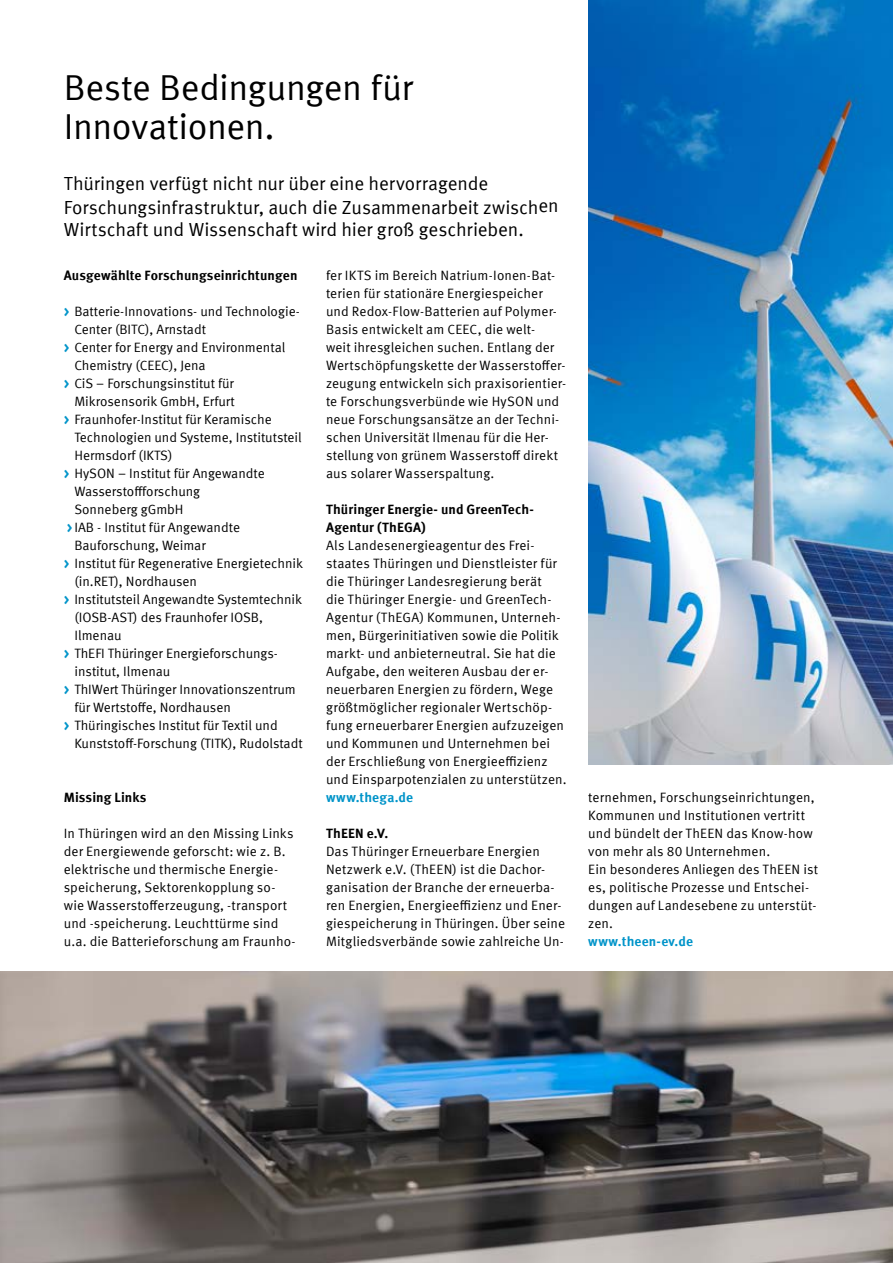
<style>
.page{position:relative;width:893px;height:1263px;background:#fff}
.page>*{position:absolute;margin:0;border:0;box-sizing:border-box;transform-origin:0 0}
.t1{font:36px/39px "Meta Offc Pro Norm";letter-spacing:-.01em;color:#000}
.t2{font:18.9px/23.2px "Meta Offc Pro Norm";letter-spacing:-.01em;color:#000}
.t3{font:13.5px/18px "Meta Offc Pro Norm";letter-spacing:.005em;color:#000}
.t4{font:700 13.5px/18px "Meta Offc Pro";letter-spacing:.005em;color:#000}
.t5{font:700 13.5px "Meta Offc Pro";letter-spacing:.015em;color:#0094c9}
.s1{font-family:"Meta Offc Pro";font-weight:700;color:#0094c9}
</style>
<div class="page">
<img style="left:588px;top:0;width:305px;height:764px">
<img style="left:0;top:972px;width:893px;height:291px">
<h1 class="t1" style="left:64px;top:66px;width:351px">Beste Bedingungen für<br>Innovationen.</h1>
<h2 class="t2" style="left:64px;top:170px;width:496px">Thüringen verfügt nicht nur über eine hervorragende<br>Forschungsinfrastruktur, auch die Zusammenarbeit zwischen<br>Wirtschaft und Wissenschaft wird hier groß geschrieben.</h2>
<p class="t4" style="left:64px;top:265px;width:235px">Ausgewählte Forschungseinrichtungen</p>
<p class="t3" style="left:64px;top:301px;width:237px"><span class="s1">&gt;</span> Batterie-Innovations- und Technologie-</p>
<p class="t3" style="left:74px;top:319px;width:133px">Center (BITC), Arnstadt</p>
<p class="t3" style="left:64px;top:337px;width:223px"><span class="s1">&gt;</span> Center for Energy and Environmental</p>
<p class="t3" style="left:74px;top:355px;width:133px">Chemistry (CEEC), Jena</p>
<p class="t3" style="left:64px;top:373px;width:172px"><span class="s1">&gt;</span> CiS – Forschungsinstitut für</p>
<p class="t3" style="left:74px;top:391px;width:162px">Mikrosensorik GmbH, Erfurt</p>
<p class="t3" style="left:64px;top:409px;width:210px"><span class="s1">&gt;</span> Fraunhofer-Institut für Keramische</p>
<p class="t3" style="left:74px;top:427px;width:229px">Technologien und Systeme, Institutsteil</p>
<p class="t3" style="left:74px;top:445px;width:100px">Hermsdorf (IKTS)</p>
<p class="t3" style="left:64px;top:463px;width:203px"><span class="s1">&gt;</span> HySON – Institut für Angewandte</p>
<p class="t3" style="left:74px;top:481px;width:127px">Wasserstoffforschung</p>
<p class="t3" style="left:74px;top:499px;width:111px">Sonneberg gGmbH</p>
<p class="t3" style="left:67px;top:517px;width:175px"><span class="s1">&gt;</span> IAB - Institut für Angewandte</p>
<p class="t3" style="left:74px;top:535px;width:133px">Bauforschung, Weimar</p>
<p class="t3" style="left:64px;top:553px;width:241px"><span class="s1">&gt;</span> Institut für Regenerative Energietechnik</p>
<p class="t3" style="left:74px;top:571px;width:124px">(in.RET), Nordhausen</p>
<p class="t3" style="left:64px;top:589px;width:240px"><span class="s1">&gt;</span> Institutsteil Angewandte Systemtechnik</p>
<p class="t3" style="left:74px;top:607px;width:190px">(IOSB-AST) des Fraunhofer IOSB,</p>
<p class="t3" style="left:74px;top:625px;width:49px">Ilmenau</p>
<p class="t3" style="left:64px;top:643px;width:216px"><span class="s1">&gt;</span> ThEFI Thüringer Energieforschungs-</p>
<p class="t3" style="left:74px;top:661px;width:97px">institut, Ilmenau</p>
<p class="t3" style="left:64px;top:679px;width:233px"><span class="s1">&gt;</span> ThIWert Thüringer Innovationszentrum</p>
<p class="t3" style="left:74px;top:697px;width:158px">für Wertstoffe, Nordhausen</p>
<p class="t3" style="left:64px;top:715px;width:215px"><span class="s1">&gt;</span> Thüringisches Institut für Textil und</p>
<p class="t3" style="left:74px;top:733px;width:230px">Kunststoff-Forschung (TITK), Rudolstadt</p>
<p class="t4" style="left:64px;top:787px;width:84px">Missing Links</p>
<p class="t3" style="left:64px;top:823px;width:233px">In Thüringen wird an den Missing Links der Energiewende geforscht: wie z. B. elektrische und thermische Energie&shy;speicherung, Sektorenkopplung so&shy;wie Wasserstofferzeugung, -transport und -speicherung. Leuchttürme sind u.a. die Batterieforschung am Fraunho-</p>
<p class="t3" style="left:326px;top:265px;width:242px">fer IKTS im Bereich Natrium-Ionen-Bat&shy;terien für stationäre Energiespeicher und Redox-Flow-Batterien auf Polymer-Basis entwickelt am CEEC, die welt-<br>weit ihresgleichen suchen. Entlang der Wertschöpfungskette der Wasserstoffer&shy;zeugung entwickeln sich praxisorientier&shy;te Forschungsverbünde wie HySON und neue Forschungsansätze an der Techni&shy;schen Universität Ilmenau für die Her&shy;stellung von grünem Wasserstoff direkt aus solarer Wasserspaltung.</p>
<p class="t4" style="left:326px;top:499px;width:209px">Thüringer Energie- und GreenTech-<br>Agentur (ThEGA)</p>
<p class="t3" style="left:326px;top:535px;width:242px">Als Landesenergieagentur des Frei&shy;staates Thüringen und Dienstleister für die Thüringer Landesregierung berät<br>die Thüringer Energie- und GreenTech-Agentur (ThEGA) Kommunen, Unterneh&shy;men, Bürgerinitiativen sowie die Politik markt- und anbieterneutral. Sie hat die Aufgabe, den weiteren Ausbau der er&shy;neuerbaren Energien zu fördern, Wege größtmöglicher regionaler Wertschöp&shy;fung erneuerbarer Energien aufzuzeigen und Kommunen und Unternehmen bei der Erschließung von Energieeffizienz und Einsparpotenzialen zu unterstützen.</p>
<p class="t5" style="left:326px;top:786px;width:89px">www.thega.de</p>
<p class="t4" style="left:326px;top:823px;width:64px">ThEEN e.V.</p>
<p class="t3" style="left:326px;top:841px;width:241px">Das Thüringer Erneuerbare Energien Netzwerk e.V. (ThEEN) ist die Dachor&shy;ganisation der Branche der erneuerba&shy;ren Energien, Energieeffizienz und Ener&shy;giespeicherung in Thüringen. Über seine Mitgliedsverbände sowie zahlreiche Un-</p>
<p class="t3" style="left:588px;top:787px;width:231px">ternehmen, Forschungseinrichtungen,<br>Kommunen und Institutionen vertritt und bündelt der ThEEN das Know-how von mehr als 80 Unternehmen.<br>Ein besonderes Anliegen des ThEEN ist es, politische Prozesse und Entschei&shy;dungen auf Landesebene zu unterstüt&shy;zen.</p>
<p class="t5" style="left:588px;top:931px;width:106px">www.theen-ev.de</p>
</div>
